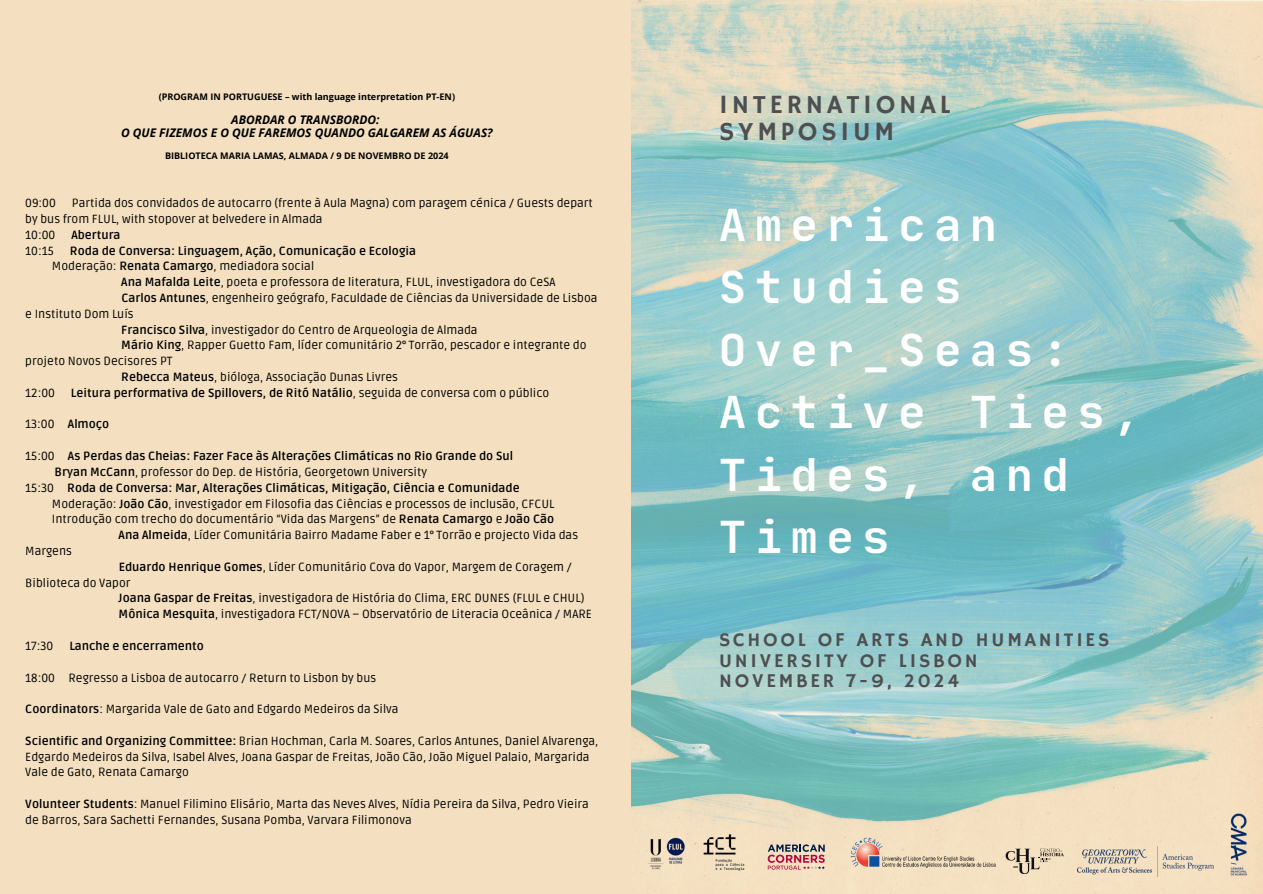
<style>
.page{position:relative;width:1263px;height:894px;background:#fff}
.page>*{position:absolute;margin:0;border:0;box-sizing:border-box;transform-origin:0 0}
.t1{font:700 44.85px/62.4px "Jet Brains Mono";letter-spacing:.2em;color:#fff}
.t2{font:26.25px/27.5px "Hammersmith One";letter-spacing:.145em;color:#4d4f51}
.t3{font:19.5px/20.2px "Hammersmith One";letter-spacing:.145em;color:#4d4f51}
.t4{font:11.85px/15.8px "Ruda";color:#000}
.t5{font:700 11.85px "Ruda";color:#000}
.t6{font:italic 700 11.85px/12.9px "Open Sans";color:#000;text-align:center}
.t7{font:700 9px "Open Sans";color:#000}
.s1{font-weight:700}
.s2{font-weight:400}
</style>
<div class="page">
<div style="left:0;top:0;width:1263px;height:893px;background:#f4e0c1"></div>
<img style="left:631px;top:1px;width:632px;height:892px">
<img style="left:697px;top:830px;width:52px;height:45px">
<svg style="left:768px;top:844px;width:57px;height:25px"></svg>
<img style="left:639px;top:832px;width:54px;height:43px">
<img style="left:849px;top:835px;width:148px;height:36px">
<svg style="left:1006px;top:847px;width:58px;height:26px"></svg>
<img style="left:1077px;top:846px;width:137px;height:30px">
<img style="left:1224px;top:804px;width:31px;height:79px">
<p class="t7" style="left:159px;top:91px;width:298px">(PROGRAM IN PORTUGUESE – with language interpretation PT-EN)</p>
<p class="t6" style="left:121px;top:113px;width:373px">ABORDAR O TRANSBORDO:<br>O QUE FIZEMOS E O QUE FAREMOS QUANDO GALGAREM AS ÁGUAS?</p>
<p class="t7" style="left:165px;top:149px;width:285px">BIBLIOTECA MARIA LAMAS, ALMADA / 9 DE NOVEMBRO DE 2024</p>
<p class="t4" style="left:25px;top:195px;width:569px;text-indent:47px">Partida dos convidados de autocarro (frente à Aula Magna) com paragem cénica / Guests depart by bus from FLUL, with stopover at belvedere in Almada<br>10:00</p>
<p class="t4" style="left:25px;top:195px;width:32px">09:00</p>
<p class="t5" style="left:71px;top:228px;width:51px">Abertura</p>
<p class="t4" style="left:25px;top:243px;width:30px">10:15</p>
<p class="t5" style="left:70px;top:244px;width:348px">Roda de Conversa: Linguagem, Ação, Comunicação e Ecologia</p>
<p class="t4" style="left:52px;top:258px;width:264px">Moderação: <span class="s1">Renata Camargo</span>, mediadora social</p>
<p class="t4" style="left:121px;top:274px;width:436px"><span class="s1">Ana Mafalda Leite</span>, poeta e professora de literatura, FLUL, investigadora do CeSA</p>
<p class="t4" style="left:121px;top:290px;width:478px"><span class="s1">Carlos Antunes</span>, engenheiro geógrafo, Faculdade de Ciências da Universidade de Lisboa</p>
<p class="t4" style="left:25px;top:306px;width:110px">e Instituto Dom Luís</p>
<p class="t4" style="left:121px;top:322px;width:358px"><span class="s1">Francisco Silva</span>, investigador do Centro de Arqueologia de Almada</p>
<p class="t4" style="left:121px;top:337px;width:467px"><span class="s1">Mário King</span>, Rapper Guetto Fam, líder comunitário 2° Torrão, pescador e integrante do</p>
<p class="t4" style="left:25px;top:353px;width:149px">projeto Novos Decisores PT</p>
<p class="t4" style="left:121px;top:369px;width:278px"><span class="s1">Rebecca Mateus</span>, bióloga, Associação Dunas Livres</p>
<p class="t4" style="left:25px;top:385px;width:31px">12:00</p>
<p class="t5" style="left:71px;top:386px;width:480px">Leitura performativa de Spillovers, de Ritó Natálio<span class="s2">, seguida de conversa com o público</span></p>
<p class="t5" style="left:25px;top:417px;width:85px"><span class="s2">13:00</span> Almoço</p>
<p class="t5" style="left:25px;top:449px;width:489px"><span class="s2">15:00</span> As Perdas das Cheias: Fazer Face às Alterações Climáticas no Rio Grande do Sul</p>
<p class="t4" style="left:55px;top:464px;width:374px"><span class="s1">Bryan McCann</span>, professor do Dep. de História, Georgetown University</p>
<p class="t5" style="left:25px;top:481px;width:496px"><span class="s2">15:30</span> Roda de Conversa: Mar, Alterações Climáticas, Mitigação, Ciência e Comunidade</p>
<p class="t4" style="left:52px;top:495px;width:504px">Moderação: <span class="s1">João Cão</span>, investigador em Filosofia das Ciências e processos de inclusão, CFCUL</p>
<p class="t4" style="left:52px;top:511px;width:504px">Introdução com trecho do documentário “Vida das Margens” de <span class="s1">Renata Camargo</span> e <span class="s1">João Cão</span></p>
<p class="t4" style="left:119px;top:527px;width:461px"><span class="s1">Ana Almeida</span>, Líder Comunitária Bairro Madame Faber e 1° Torrão e projecto Vida das</p>
<p class="t4" style="left:25px;top:543px;width:48px">Margens</p>
<p class="t4" style="left:119px;top:559px;width:455px"><span class="s1">Eduardo Henrique Gomes</span>, Líder Comunitário Cova do Vapor, Margem de Coragem /</p>
<p class="t4" style="left:25px;top:574px;width:107px">Biblioteca do Vapor</p>
<p class="t4" style="left:119px;top:590px;width:467px"><span class="s1">Joana Gaspar de Freitas</span>, investigadora de História do Clima, ERC DUNES (FLUL e CHUL)</p>
<p class="t4" style="left:119px;top:606px;width:475px"><span class="s1">Mônica Mesquita</span>, investigadora FCT/NOVA – Observatório de Literacia Oceânica / MARE</p>
<p class="t4" style="left:25px;top:638px;width:30px">17:30</p>
<p class="t5" style="left:69px;top:639px;width:136px">Lanche e encerramento</p>
<p class="t4" style="left:25px;top:669px;width:352px">18:00 Regresso a Lisboa de autocarro / Return to Lisbon by bus</p>
<p class="t4" style="left:25px;top:701px;width:375px"><span class="s1">Coordinators</span>: Margarida Vale de Gato and Edgardo Medeiros da Silva</p>
<p class="t4" style="left:25px;top:732px;width:575px"><span class="s1">Scientific and Organizing Committee:</span> Brian Hochman, Carla M. Soares, Carlos Antunes, Daniel Alvarenga,<br>Edgardo Medeiros da Silva, Isabel Alves, Joana Gaspar de Freitas, João Cão, João Miguel Palaio, Margarida<br>Vale de Gato, Renata Camargo</p>
<p class="t4" style="left:25px;top:796px;width:565px"><span class="s1">Volunteer Students</span>: Manuel Filimino Elisário, Marta das Neves Alves, Nídia Pereira da Silva, Pedro Vieira de Barros, Sara Sachetti Fernandes, Susana Pomba, Varvara Filimonova</p>
<h2 class="t2" style="left:719px;top:92px;width:233px">INTERNATIONAL<br>SYMPOSIUM</h2>
<h1 class="t1" style="left:719px;top:193px;width:423px">American<br>Studies<br>Over_Seas:<br>Active Ties,<br>Tides, and<br>Times</h1>
<h3 class="t3" style="left:719px;top:630px;width:392px">SCHOOL OF ARTS AND HUMANITIES<br>UNIVERSITY OF LISBON<br>NOVEMBER 7-9, 2024</h3>
</div>
